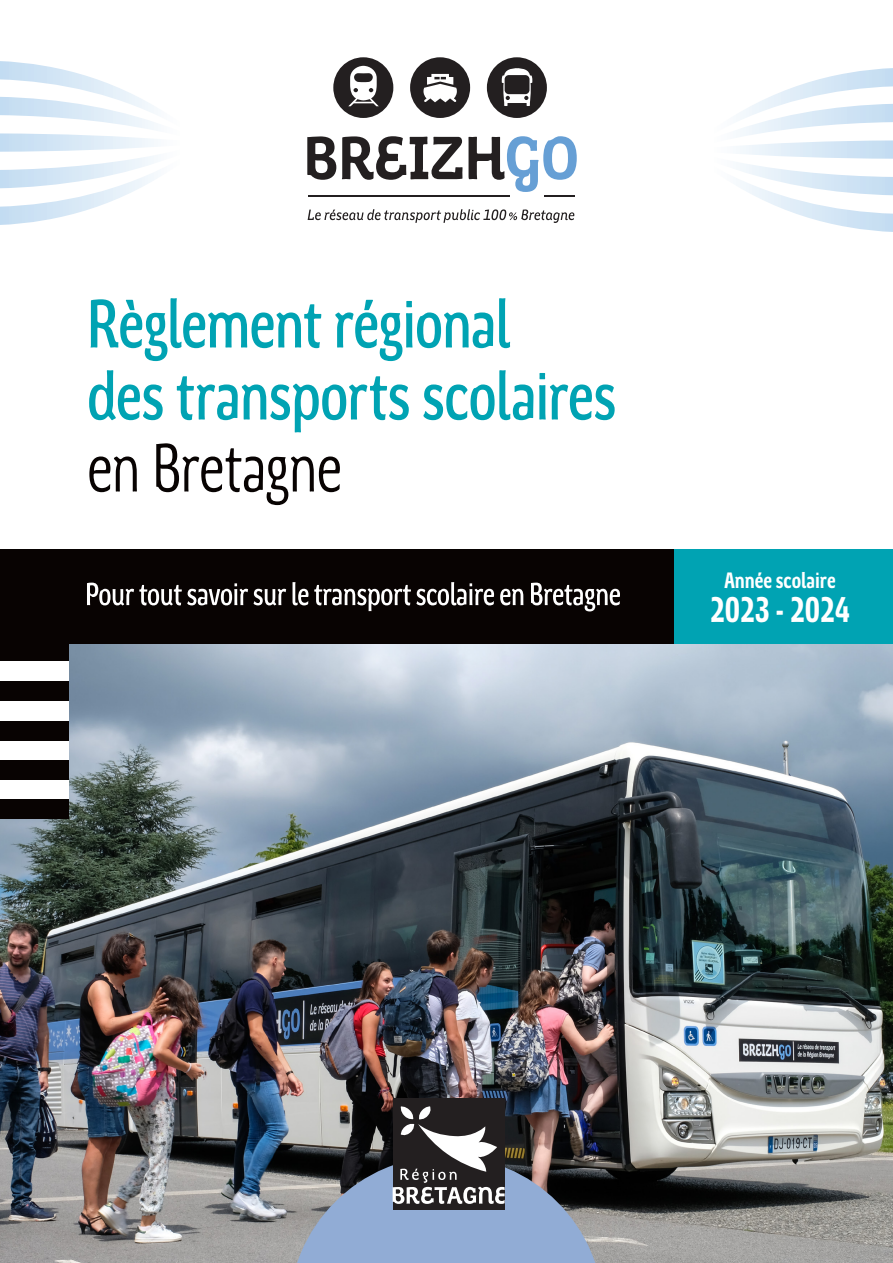
<style>
.page{position:relative;width:893px;height:1263px;background:#fff}
.page>*{position:absolute;margin:0;border:0;box-sizing:border-box;transform-origin:0 0}
.t1{font:500 69px "Region Bretagne Cond New";letter-spacing:-.015em;color:#00a3b3}
.t2{font:69px "Region Bretagne Cond New";letter-spacing:-.02em;color:#080302}
.t3{font:700 36px "Region Bretagne Cond New";color:#fff}
.t4{font:700 22.5px "Region Bretagne Cond New";color:#fff}
</style>
<div class="page">
<img style="left:0;top:644px;width:893px;height:619px">
<div style="left:0;top:641px;width:68px;height:178px;background:#fff"></div>
<div style="left:0;top:681px;width:68px;height:20px;background:#080302"></div>
<div style="left:0;top:641px;width:68px;height:20px;background:#080302"></div>
<div style="left:0;top:721px;width:68px;height:19px;background:#080302"></div>
<div style="left:0;top:760px;width:68px;height:20px;background:#080302"></div>
<div style="left:0;top:799px;width:68px;height:20px;background:#080302"></div>
<div style="left:0;top:549px;width:706px;height:95px;background:#080302"></div>
<div style="left:674px;top:549px;width:219px;height:95px;background:#00a3b3"></div>
<svg style="left:87px;top:582px;width:533px;height:29px"></svg>
<div style="left:487px;top:57px;width:60px;height:61px;background:#231f20;border-radius:50%"></div>
<svg style="left:502px;top:68px;width:30px;height:38px"></svg>
<div style="left:410px;top:57px;width:60px;height:61px;background:#231f20;border-radius:50%"></div>
<svg style="left:423px;top:74px;width:34px;height:28px"></svg>
<div style="left:333px;top:57px;width:60px;height:61px;background:#231f20;border-radius:50%"></div>
<svg style="left:348px;top:66px;width:31px;height:40px"></svg>
<svg style="left:0;top:61px;width:154px;height:164px"></svg>
<svg style="left:740px;top:68px;width:153px;height:164px"></svg>
<svg style="left:308px;top:209px;width:266px;height:14px"></svg>
<svg style="left:307px;top:136px;width:29px;height:44px"></svg>
<svg style="left:342px;top:136px;width:120px;height:44px"></svg>
<svg style="left:468px;top:136px;width:109px;height:56px"></svg>
<hr style="left:308px;top:195px;width:201px;height:2px;background:#231f20">
<hr style="left:544px;top:195px;width:30px;height:2px;background:#231f20">
<div style="left:393px;top:1098px;width:112px;height:112px;background:#231f20"></div>
<svg style="left:289px;top:1106px;width:314px;height:157px"></svg>
<p class="t1" style="left:87px;top:286px;width:425px">Règlement régional</p>
<p class="t1" style="left:87px;top:358px;width:531px">des transports scolaires</p>
<p class="t2" style="left:87px;top:430px;width:257px">en Bretagne</p>
<p class="t4" style="left:724px;top:568px;width:113px">Année scolaire</p>
<p class="t3" style="left:710px;top:590px;width:141px">2023 - 2024</p>
</div>
